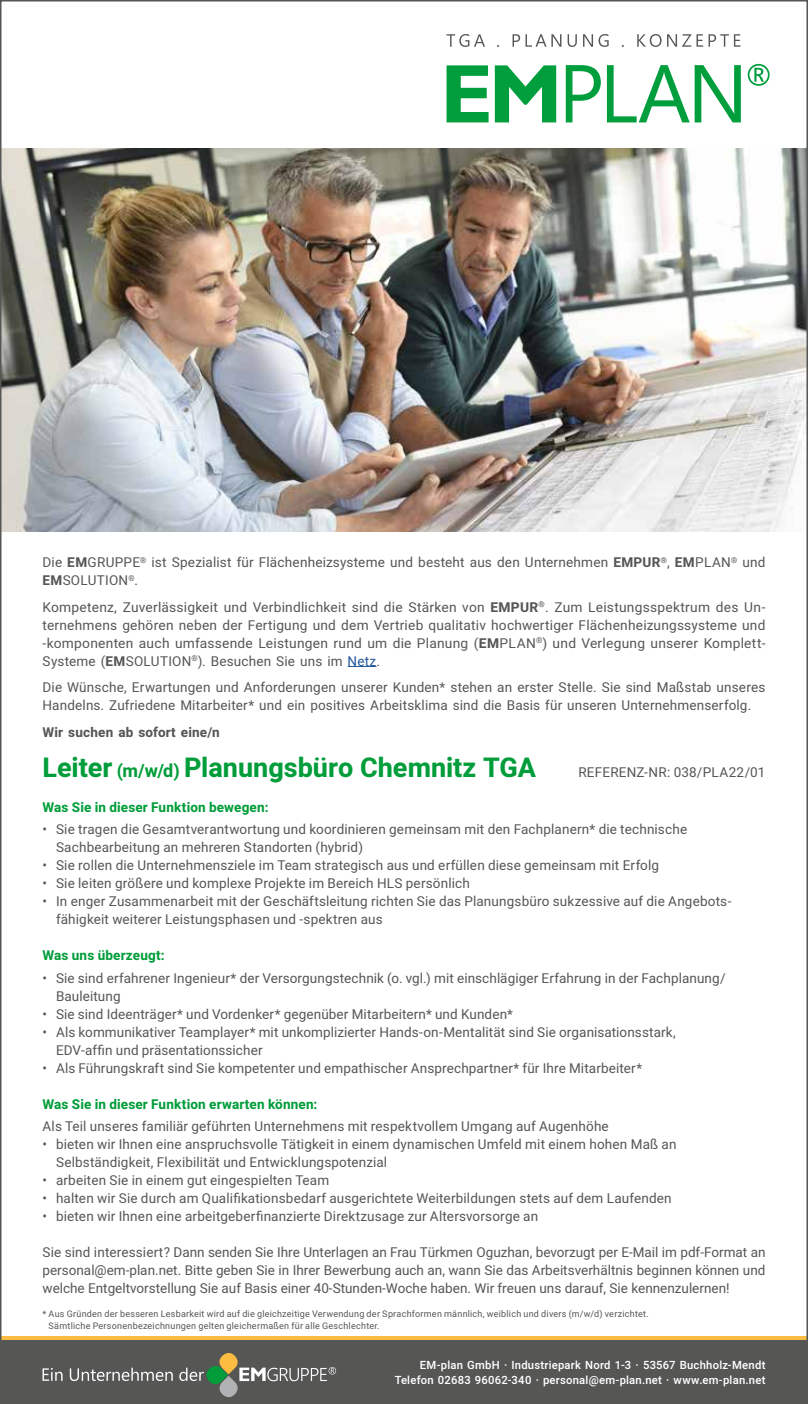
<style>
.page{position:relative;width:808px;height:1404px;background:#fff}
.page>*{position:absolute;margin:0;border:0;box-sizing:border-box;transform-origin:0 0}
.t1{font:700 27px "Heebo";color:#009d3a}
.t2{font:13.5px/18px "Heebo";letter-spacing:.01em;color:#565655}
.t3{font:700 13.5px "Heebo";letter-spacing:.01em;color:#009d3a}
.t4{font:700 13.5px "Heebo";letter-spacing:.01em;color:#565655}
.t5{font:500 11.25px/15px "Heebo";letter-spacing:.02em;color:#fff;text-align:right}
.t6{font:9px/12px "Heebo";letter-spacing:.025em;color:#565655}
.s1{font-weight:700}
.s2{color:#22599b}
.s3{font-size:18px}
</style>
<div class="page">
<img style="left:3px;top:149px;width:802px;height:382px">
<div style="left:0;top:1335px;width:808px;height:6px;background:#fbbc41"></div>
<div style="left:0;top:1339px;width:808px;height:64px;background:#565655"></div>
<svg style="left:43px;top:1367px;width:20px;height:13px"></svg>
<svg style="left:70px;top:1367px;width:103px;height:13px"></svg>
<svg style="left:179px;top:1353px;width:157px;height:45px"></svg>
<svg style="left:446px;top:65px;width:43px;height:57px"></svg>
<svg style="left:495px;top:65px;width:61px;height:57px"></svg>
<svg style="left:566px;top:65px;width:35px;height:57px"></svg>
<svg style="left:607px;top:65px;width:134px;height:57px"></svg>
<svg style="left:748px;top:64px;width:21px;height:22px"></svg>
<svg style="left:446px;top:34px;width:39px;height:13px"></svg>
<svg style="left:512px;top:34px;width:49px;height:13px"></svg>
<svg style="left:568px;top:34px;width:9px;height:13px"></svg>
<svg style="left:583px;top:34px;width:26px;height:13px"></svg>
<svg style="left:637px;top:34px;width:24px;height:13px"></svg>
<svg style="left:667px;top:34px;width:73px;height:13px"></svg>
<svg style="left:348px;top:666px;width:28px;height:1px"></svg>
<p class="t2" style="left:43px;top:553px;width:724px">Die <span class="s1">EM</span>GRUPPE<sup>®</sup> ist Spezialist für Flächenheizsysteme und besteht aus den Unternehmen <span class="s1">EMPUR</span><sup>®</sup>, <span class="s1">EM</span>PLAN<sup>®</sup> und<br><span class="s1">EM</span>SOLUTION<sup>®</sup>.</p>
<p class="t2" style="left:43px;top:598px;width:724px;text-align:justify">Kompetenz, Zuverlässigkeit und Verbindlichkeit sind die Stärken von <span class="s1">EMPUR</span><sup>®</sup>. Zum Leistungsspektrum des Un&shy;ternehmens gehören neben der Fertigung und dem Vertrieb qualitativ hochwertiger Flächenheizungssysteme und -komponenten auch umfassende Leistungen rund um die Planung (<span class="s1">EM</span>PLAN<sup>®</sup>) und Verlegung unserer Komplett-Systeme (<span class="s1">EM</span>SOLUTION<sup>®</sup>). Besuchen Sie uns im <span class="s2">Netz</span>.</p>
<p class="t2" style="left:43px;top:678px;width:724px">Die Wünsche, Erwartungen und Anforderungen unserer Kunden* stehen an erster Stelle. Sie sind Maßstab unseres<br>Handelns. Zufriedene Mitarbeiter* und ein positives Arbeitsklima sind die Basis für unseren Unternehmenserfolg.</p>
<p class="t4" style="left:43px;top:722px;width:179px">Wir suchen ab sofort eine/n</p>
<h1 class="t1" style="left:43px;top:748px;width:495px">Leiter <span class="s3">(m/w/d)</span> Planungsbüro Chemnitz TGA</h1>
<p class="t2" style="left:578px;top:763px;width:189px">REFERENZ-NR: 038/PLA22/01</p>
<p class="t3" style="left:43px;top:798px;width:227px">Was Sie in dieser Funktion bewegen:</p>
<p class="t2" style="left:56px;top:820px;width:633px;text-indent:-14px">• Sie tragen die Gesamtverantwortung und koordinieren gemeinsam mit den Fachplanern* die technische<br>Sachbearbeitung an mehreren Standorten (hybrid)</p>
<p class="t2" style="left:43px;top:856px;width:618px">• Sie rollen die Unternehmensziele im Team strategisch aus und erfüllen diese gemeinsam mit Erfolg</p>
<p class="t2" style="left:43px;top:874px;width:429px">• Sie leiten größere und komplexe Projekte im Bereich HLS persönlich</p>
<p class="t2" style="left:56px;top:892px;width:677px;text-indent:-14px">• In enger Zusammenarbeit mit der Geschäftsleitung richten Sie das Planungsbüro sukzessive auf die Angebots&shy;fähigkeit weiterer Leistungsphasen und -spektren aus</p>
<p class="t3" style="left:43px;top:946px;width:124px">Was uns überzeugt:</p>
<p class="t2" style="left:56px;top:968px;width:671px;text-indent:-14px">• Sie sind erfahrener Ingenieur* der Versorgungstechnik (o. vgl.) mit einschlägiger Erfahrung in der Fachplanung/<br>Bauleitung</p>
<p class="t2" style="left:43px;top:1004px;width:472px">• Sie sind Ideenträger* und Vordenker* gegenüber Mitarbeitern* und Kunden*</p>
<p class="t2" style="left:56px;top:1022px;width:621px;text-indent:-14px">• Als kommunikativer Teamplayer* mit unkomplizierter Hands-on-Mentalität sind Sie organisationsstark,<br>EDV-affin und präsentationssicher</p>
<p class="t2" style="left:43px;top:1058px;width:601px">• Als Führungskraft sind Sie kompetenter und empathischer Ansprechpartner* für Ihre Mitarbeiter*</p>
<p class="t3" style="left:43px;top:1094px;width:276px">Was Sie in dieser Funktion erwarten können:</p>
<p class="t2" style="left:43px;top:1117px;width:568px">Als Teil unseres familiär geführten Unternehmens mit respektvollem Umgang auf Augenhöhe</p>
<p class="t2" style="left:56px;top:1135px;width:622px;text-indent:-14px">• bieten wir Ihnen eine anspruchsvolle Tätigkeit in einem dynamischen Umfeld mit einem hohen Maß an<br>Selbständigkeit, Flexibilität und Entwicklungspotenzial</p>
<p class="t2" style="left:43px;top:1171px;width:288px">• arbeiten Sie in einem gut eingespielten Team</p>
<p class="t2" style="left:43px;top:1189px;width:631px">• halten wir Sie durch am Qualifikationsbedarf ausgerichtete Weiterbildungen stets auf dem Laufenden</p>
<p class="t2" style="left:43px;top:1207px;width:497px">• bieten wir Ihnen eine arbeitgeberfinanzierte Direktzusage zur Altersvorsorge an</p>
<p class="t2" style="left:43px;top:1243px;width:724px;text-align:justify">Sie sind interessiert? Dann senden Sie Ihre Unterlagen an Frau Türkmen Oguzhan, bevorzugt per E-Mail im pdf-Format an personal@em-plan.net. Bitte geben Sie in Ihrer Bewerbung auch an, wann Sie das Arbeitsverhältnis beginnen können und welche Entgeltvorstellung Sie auf Basis einer 40-Stunden-Woche haben. Wir freuen uns darauf, Sie kennenzulernen!</p>
<p class="t6" style="left:49px;top:1307px;width:602px;text-indent:-6px">* Aus Gründen der besseren Lesbarkeit wird auf die gleichzeitige Verwendung der Sprachformen männlich, weiblich und divers (m/w/d) verzichtet.<br>Sämtliche Personenbezeichnungen gelten gleichermaßen für alle Geschlechter.</p>
<p class="t5" style="left:395px;top:1357px;width:372px">EM-plan GmbH · Industriepark Nord 1-3 · 53567 Buchholz-Mendt<br>Telefon 02683 96062-340 · personal@em-plan.net · www.em-plan.net</p>
</div>
